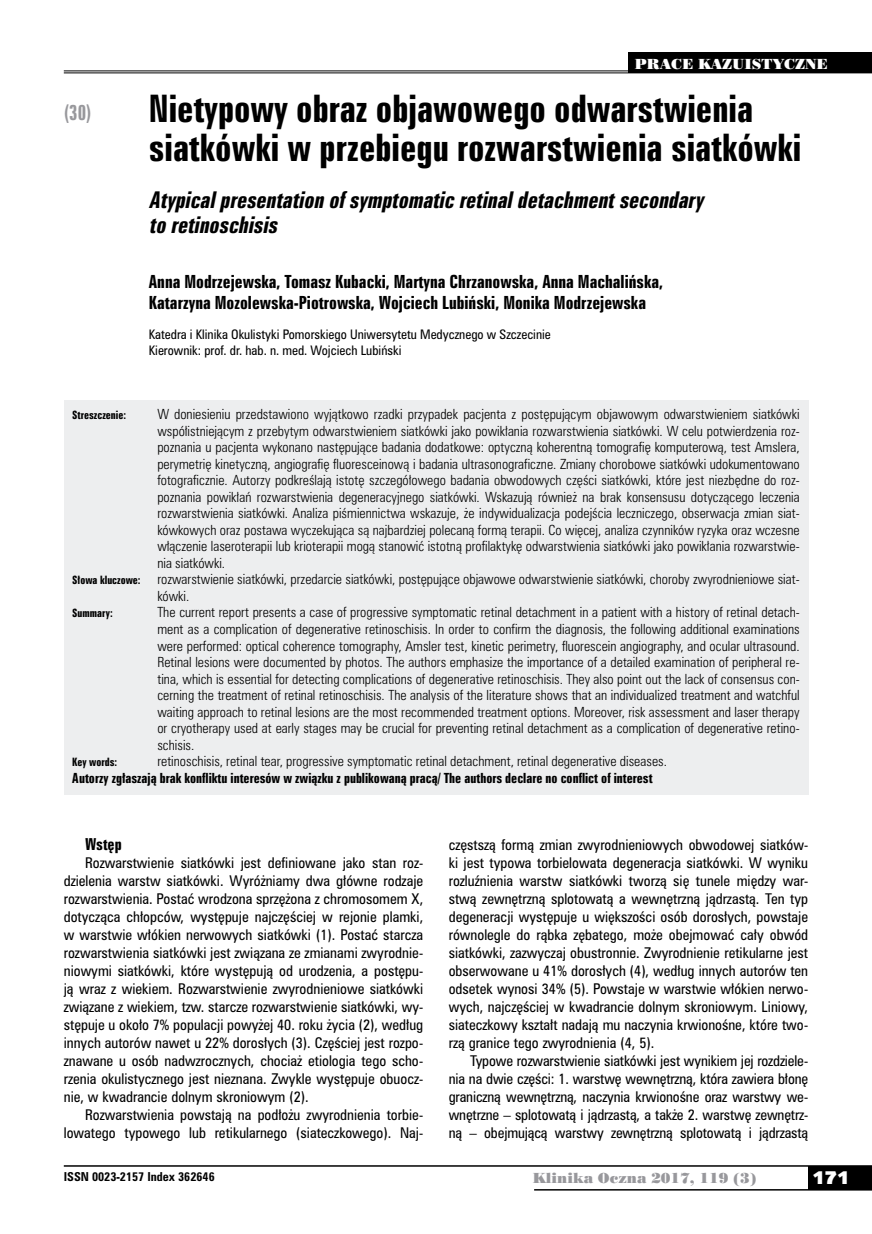
<style>
.page{position:relative;width:872px;height:1234px;background:#fff}
.page>*{position:absolute;margin:0;border:0;box-sizing:border-box;transform-origin:0 0}
.t1{font:34.5px/39px "Zurich Bd X Cn PL";color:#000}
.t2{font:italic 21px/25.5px "Zurich Bd X Cn PL";color:#000}
.t3{font:19.5px "Zurich Bd X Cn PL";color:#98989c;scale:.9 1}
.t4{font:18px "Humanst 531 U Blk PL";color:#fff}
.t5{font:16.5px/21px "Zurich Bd X Cn PL";color:#000}
.t6{font:15px "Zurich Bd X Cn PL";color:#000}
.t7{font:13.5px/18px "Zurich Cn PL";color:#000;text-align:justify}
.t8{font:13.5px "Poster Bodoni PL";color:#98989c}
.t9{font:13.5px "Poster Bodoni PL";color:#fff}
.t10{font:12.75px/16.5px "Zurich Lt Cn PL";color:#000;text-align:justify}
.t11{font:12.75px "Zurich Bd X Cn PL";color:#000}
.t12{font:12px/16.5px "Zurich Cn PL";color:#000}
.t13{font:700 11.25px "Zurich Cn PL";color:#000}
.t14{font:10.5px "Zurich Bd X Cn PL";color:#000}
</style>
<div class="page">
<div style="left:808px;top:1165px;width:64px;height:24px;background:#000"></div>
<hr style="left:64px;top:1164px;width:808px;height:2px;background:#000">
<hr style="left:534px;top:1188px;width:338px;height:2px;background:#000">
<div style="left:64px;top:400px;width:744px;height:394px;background:#edeeef"></div>
<hr style="left:64px;top:70px;width:808px;height:1px;background:#000">
<hr style="left:64px;top:72px;width:808px;height:1px;background:#000">
<div style="left:628px;top:53px;width:244px;height:20px;background:#000"></div>
<h3 class="t3" style="left:64px;top:100px;width:32px">(30)</h3>
<p class="t9" style="left:635px;top:55px;width:195px">PRACE KAZUISTYCZNE</p>
<h1 class="t1" style="left:149px;top:89px;width:654px">Nietypowy obraz objawowego odwarstwienia siatkówki w przebiegu rozwarstwienia siatkówki</h1>
<h2 class="t2" style="left:149px;top:187px;width:561px">Atypicalpresentation ofsymptomaticretinaldetachmentsecondary to retinoschisis</h2>
<p class="t5" style="left:149px;top:271px;width:516px">Anna Modrzejewska, Tomasz Kubacki, Martyna Chrzanowska, Anna Machalińska,<br>Katarzyna Mozolewska-Piotrowska, Wojciech Lubiński, Monika Modrzejewska</p>
<p class="t12" style="left:149px;top:325px;width:403px">Katedra i Klinika Okulistyki Pomorskiego Uniwersytetu Medycznego w Szczecinie<br>Kierownik: prof. dr. hab. n. med. Wojciech Lubiński</p>
<p class="t14" style="left:72px;top:408px;width:55px">Streszczenie:</p>
<p class="t10" style="left:157px;top:406px;width:644px">W doniesieniu przedstawiono wyjątkowo rzadki przypadek pacjenta z postępującym objawowym odwarstwieniem siatkówki współistniejącym z przebytym odwarstwieniem siatkówki jako powikłania rozwarstwienia siatkówki. W celu potwierdzenia roz&shy;poznania u pacjenta wykonano następujące badania dodatkowe: optyczną koherentną tomografię komputerową, test Amslera, perymetrię kinetyczną, angiografię fluoresceinową i badania ultrasonograficzne. Zmiany chorobowe siatkówki udokumentowano fotograficznie. Autorzy podkreślają istotę szczegółowego badania obwodowych części siatkówki, które jest niezbędne do roz&shy;poznania powikłań rozwarstwienia degeneracyjnego siatkówki. Wskazują również na brak konsensusu dotyczącego leczenia rozwarstwienia siatkówki. Analiza piśmiennictwa wskazuje, że indywidualizacja podejścia leczniczego, obserwacja zmian siat&shy;kówkowych oraz postawa wyczekująca są najbardziej polecaną formą terapii. Co więcej, analiza czynników ryzyka oraz wczesne włączenie laseroterapii lub krioterapii mogą stanowić istotną profilaktykę odwarstwienia siatkówki jako powikłania rozwarstwie&shy;nia siatkówki.</p>
<p class="t14" style="left:72px;top:573px;width:70px">Słowa kluczowe:</p>
<p class="t10" style="left:157px;top:571px;width:644px">rozwarstwienie siatkówki, przedarcie siatkówki, postępujące objawowe odwarstwienie siatkówki, choroby zwyrodnieniowe siat&shy;kówki.</p>
<p class="t14" style="left:72px;top:606px;width:42px">Summary:</p>
<p class="t10" style="left:157px;top:604px;width:644px">The current report presents a case of progressive symptomatic retinal detachment in a patient with a history of retinal detach&shy;ment as a complication of degenerative retinoschisis. In order to confirm the diagnosis, the following additional examinations were performed: optical coherence tomography, Amsler test, kinetic perimetry, fluorescein angiography, and ocular ultrasound.<br>Retinal lesions were documented by photos. The authors emphasize the importance of a detailed examination of peripheral re&shy;tina, which is essential for detecting complications of degenerative retinoschisis. They also point out the lack of consensus con&shy;cerning the treatment of retinal retinoschisis. The analysis of the literature shows that an individualized treatment and watchful waiting approach to retinal lesions are the most recommended treatment options. Moreover, risk assessment and laser therapy or cryotherapy used at early stages may be crucial for preventing retinal detachment as a complication of degenerative retino&shy;schisis.</p>
<p class="t14" style="left:72px;top:755px;width:46px">Key words:</p>
<p class="t10" style="left:157px;top:752px;width:511px">retinoschisis, retinal tear, progressive symptomatic retinal detachment, retinal degenerative diseases.</p>
<p class="t11" style="left:72px;top:769px;width:582px">Autorzy zgłaszają brak konfliktu interesów w związku z publikowaną pracą/ The authors declare no conflict of interest</p>
<p class="t6" style="left:85px;top:834px;width:38px">Wstęp</p>
<p class="t7" style="left:64px;top:853px;width:361px;text-indent:21px">Rozwarstwienie siatkówki jest definiowane jako stan roz&shy;dzielenia warstw siatkówki. Wyróżniamy dwa główne rodzaje rozwarstwienia. Postać wrodzona sprzężona z chromosomem X, dotycząca chłopców, występuje najczęściej w rejonie plamki, w warstwie włókien nerwowych siatkówki (1). Postać starcza rozwarstwienia siatkówki jest związana ze zmianami zwyrodnie&shy;niowymi siatkówki, które występują od urodzenia, a postępu&shy;ją wraz z wiekiem. Rozwarstwienie zwyrodnieniowe siatkówki związane z wiekiem, tzw. starcze rozwarstwienie siatkówki, wy&shy;stępuje u około 7% populacji powyżej 40. roku życia (2), według innych autorów nawet u 22% dorosłych (3). Częściej jest rozpo&shy;znawane u osób nadwzrocznych, chociaż etiologia tego scho&shy;rzenia okulistycznego jest nieznana. Zwykle występuje obuocz&shy;nie, w kwadrancie dolnym skroniowym (2).</p>
<p class="t7" style="left:64px;top:1105px;width:361px;text-align:right">Rozwarstwienia powstają na podłożu zwyrodnienia torbie&shy;lowatego typowego lub retikularnego (siateczkowego). Naj-</p>
<p class="t7" style="left:449px;top:835px;width:361px">częstszą formą zmian zwyrodnieniowych obwodowej siatków&shy;ki jest typowa torbielowata degeneracja siatkówki. W wyniku rozluźnienia warstw siatkówki tworzą się tunele między war&shy;stwą zewnętrzną splotowatą a wewnętrzną jądrzastą. Ten typ degeneracji występuje u większości osób dorosłych, powstaje równolegle do rąbka zębatego, może obejmować cały obwód siatkówki, zazwyczaj obustronnie. Zwyrodnienie retikularne jest obserwowane u 41% dorosłych (4), według innych autorów ten odsetek wynosi 34% (5). Powstaje w warstwie włókien nerwo&shy;wych, najczęściej w kwadrancie dolnym skroniowym. Liniowy, siateczkowy kształt nadają mu naczynia krwionośne, które two&shy;rzą granice tego zwyrodnienia (4, 5).</p>
<p class="t7" style="left:449px;top:1051px;width:361px;text-indent:21px">Typowe rozwarstwienie siatkówki jest wynikiem jej rozdziele&shy;nia na dwie części: 1. warstwę wewnętrzną, która zawiera błonę graniczną wewnętrzną, naczynia krwionośne oraz warstwy we&shy;wnętrzne – splotowatą i jądrzastą, a także 2. warstwę zewnętrz&shy;ną – obejmującą warstwy zewnętrzną splotowatą i jądrzastą</p>
<p class="t13" style="left:64px;top:1168px;width:152px">ISSN 0023-2157 Index 362646</p>
<p class="t8" style="left:532px;top:1168px;width:225px">Klinika Oczna 2017, 119 (3)</p>
<h3 class="t4" style="left:812px;top:1165px;width:38px">171</h3>
</div>
